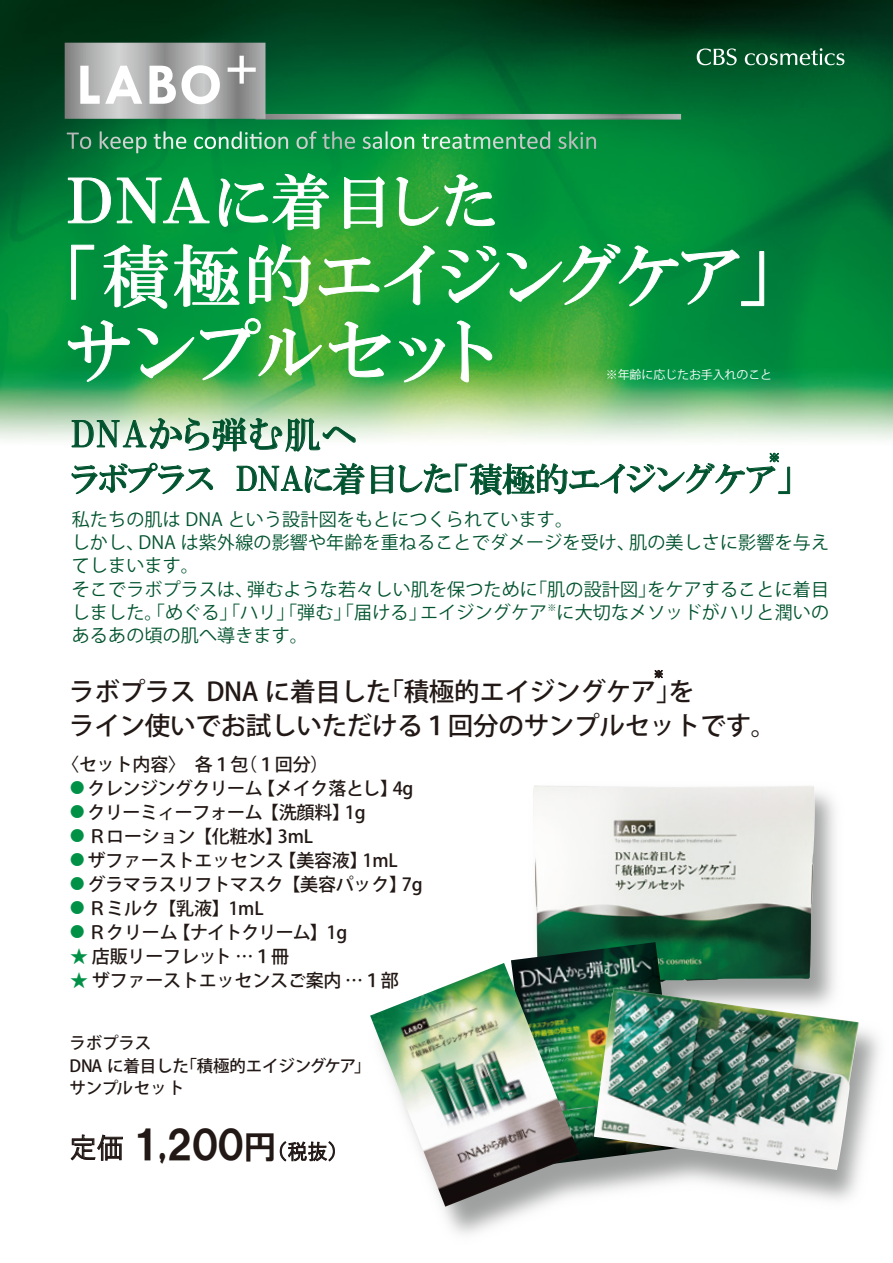
<style>
.page{position:relative;width:893px;height:1263px;background:#fff}
.page>*{position:absolute;margin:0;border:0;box-sizing:border-box;transform-origin:0 0}
.t1{font:69.3px "HGP Mincho B";letter-spacing:.05em;color:#fff}
.t2{font:67.5px "HGP Mincho B";letter-spacing:.04em;color:#fff}
.t3{font:59.85px "HGP Mincho B";letter-spacing:.04em;color:#fff}
.t4{font:39.6px "HGP Soei Kakugothic UB";color:#221815;scale:1.1 1}
.t5{font:36px "HGP Mincho B";letter-spacing:.04em;color:#00532e}
.t6{font:33px "HGP Mincho B";color:#00532e}
.t7{font:500 25.5px/34.5px "Koz Go Pr 6 N";letter-spacing:-.01em;color:#221815}
.t8{font:18px/23.2px "Koz Go Pr 6 N";letter-spacing:.01em;color:#00532e}
.t9{font:500 18px "Koz Go Pr 6 N";letter-spacing:-.01em;color:#221815}
.t10{font:500 18px "Koz Go Pr 6 N";letter-spacing:-.03em;color:#221815}
.t11{font:500 18px "Koz Go Pr 6 N";letter-spacing:-.05em;color:#221815}
.t12{font:500 16.5px/22.5px "Koz Go Pr 6 N";letter-spacing:-.01em;color:#221815}
.t13{font:12px "Koz Go Pr 6 N";letter-spacing:-.01em;color:#fff}
.t14{font:10.5px "HGP Mincho B";color:#00532e}
.t15{font:9px "HGP Mincho B";color:#221815}
.s1{font-size:60.9px}
.s2{font-size:14.4px;color:#009147}
.s3{color:#009147}
.s4{font-family:"HGP Gothic M";font-size:28.5px}
.s5{font-family:"HGP Gothic E";font-size:34.05px}
.s6{font-family:"HGP Gothic M";font-size:21px}
</style>
<div class="page">
<img style="left:0;top:0;width:893px;height:1162px">
<img style="left:332px;top:747px;width:561px;height:488px">
<svg style="left:71px;top:1135px;width:52px;height:25px"></svg>
<svg style="left:280px;top:1141px;width:55px;height:20px"></svg>
<svg style="left:67px;top:177px;width:143px;height:47px;background:#209e54"></svg>
<svg style="left:218px;top:172px;width:111px;height:58px;background:#2aaa5a"></svg>
<svg style="left:344px;top:176px;width:41px;height:53px;background:#45b45e"></svg>
<svg style="left:396px;top:174px;width:99px;height:52px;background:#33ab4b"></svg>
<svg style="left:71px;top:244px;width:24px;height:56px"></svg>
<svg style="left:103px;top:244px;width:65px;height:65px;background:#35a866"></svg>
<svg style="left:174px;top:244px;width:65px;height:63px;background:#32ab64"></svg>
<svg style="left:249px;top:243px;width:62px;height:63px;background:#40b155"></svg>
<svg style="left:318px;top:245px;width:117px;height:61px;background:#39ad42"></svg>
<svg style="left:442px;top:245px;width:58px;height:58px;background:#20a74b"></svg>
<svg style="left:507px;top:243px;width:258px;height:64px;background:#1a9d4a"></svg>
<svg style="left:68px;top:320px;width:62px;height:62px;background:#169950"></svg>
<svg style="left:138px;top:328px;width:56px;height:50px;background:#20a449"></svg>
<svg style="left:200px;top:318px;width:122px;height:63px;background:#38ad49"></svg>
<svg style="left:329px;top:321px;width:62px;height:57px;background:#39ae4b"></svg>
<svg style="left:399px;top:337px;width:46px;height:46px;background:#32ad51"></svg>
<svg style="left:457px;top:320px;width:36px;height:63px;background:#38ae4c"></svg>
<svg style="left:67px;top:133px;width:24px;height:16px"></svg>
<svg style="left:100px;top:131px;width:47px;height:22px"></svg>
<svg style="left:154px;top:131px;width:32px;height:18px"></svg>
<svg style="left:194px;top:131px;width:94px;height:18px;background:#41a56d"></svg>
<svg style="left:296px;top:131px;width:59px;height:18px"></svg>
<svg style="left:363px;top:131px;width:51px;height:18px"></svg>
<svg style="left:422px;top:131px;width:128px;height:18px;background:#3fa766"></svg>
<svg style="left:558px;top:131px;width:38px;height:18px"></svg>
<div style="left:255px;top:114px;width:426px;height:6px;border:2px solid #fff"></div>
<svg style="left:65px;top:43px;width:200px;height:76px"></svg>
<svg style="left:72px;top:418px;width:283px;height:34px"></svg>
<svg style="left:72px;top:463px;width:141px;height:31px"></svg>
<svg style="left:237px;top:463px;width:127px;height:31px"></svg>
<svg style="left:372px;top:453px;width:418px;height:42px"></svg>
<svg style="left:655px;top:670px;width:8px;height:8px"></svg>
<svg style="left:697px;top:48px;width:40px;height:17px"></svg>
<svg style="left:745px;top:48px;width:99px;height:17px;background:#3e7c5b"></svg>
<img style="left:533px;top:785px;width:282px;height:197px">
<img style="left:511px;top:942px;width:170px;height:224px">
<img style="left:370px;top:963px;width:209px;height:244px">
<img style="left:594px;top:988px;width:265px;height:182px">
<h3 class="t3" style="left:66px;top:171px;width:433px"><span class="s1">DNA</span>に着目した</h3>
<h2 class="t2" style="left:66px;top:241px;width:706px">「積極的エイジングケア」</h2>
<h1 class="t1" style="left:66px;top:316px;width:429px">サンプルセット</h1>
<p class="t13" style="left:606px;top:367px;width:168px">※年齢に応じたお手入れのこと</p>
<h3 class="t5" style="left:71px;top:416px;width:287px">DNAから弾む肌へ</h3>
<h3 class="t6" style="left:71px;top:462px;width:724px">ラボプラス　DNAに着目した「積極的エイジングケア」</h3>
<p class="t14" style="left:769px;top:452px;width:12px">※</p>
<p class="t8" style="left:72px;top:508px;width:759px">私たちの肌は DNA という設計図をもとにつくられています。<br>しかし、DNA は紫外線の影響や年齢を重ねることでダメージを受け、肌の美しさに影響を与えてしまいます。<br>そこでラボプラスは、弾むような若々しい肌を保つために「肌の設計図」をケアすることに着目しました。「めぐる」「ハリ」「弾む」「届ける」エイジングケア<sup>※</sup>に大切なメソッドがハリと潤いのあるあの頃の肌へ導きます。</p>
<p class="t15" style="left:654px;top:669px;width:10px">※</p>
<h3 class="t7" style="left:69px;top:675px;width:709px">ラボプラス DNA に着目した「積極的エイジングケア」を<br>ライン使いでお試しいただける１回分のサンプルセットです。</h3>
<p class="t9" style="left:61px;top:754px;width:269px">〈セット内容〉　各１包（１回分）</p>
<p class="t10" style="left:70px;top:778px;width:345px"><span class="s2">●</span> クレンジングクリーム 【メイク落とし】4g</p>
<p class="t10" style="left:70px;top:802px;width:297px"><span class="s2">●</span> クリーミィーフォーム 【洗顔料】1g</p>
<p class="t9" style="left:70px;top:826px;width:244px"><span class="s2">●</span> Ｒローション 【化粧水】3mL</p>
<p class="t9" style="left:70px;top:850px;width:329px"><span class="s2">●</span> ザファーストエッセンス 【美容液】1mL</p>
<p class="t9" style="left:70px;top:874px;width:354px"><span class="s2">●</span> グラマラスリフトマスク 【美容パック】7g</p>
<p class="t9" style="left:70px;top:898px;width:195px"><span class="s2">●</span> Ｒミルク 【乳液】1mL</p>
<p class="t11" style="left:70px;top:922px;width:278px"><span class="s2">●</span> Ｒクリーム 【ナイトクリーム】1g</p>
<p class="t9" style="left:70px;top:946px;width:220px"><span class="s3">★</span> 店販リーフレット …１冊</p>
<p class="t9" style="left:70px;top:970px;width:330px"><span class="s3">★</span> ザファーストエッセンスご案内 …１部</p>
<p class="t12" style="left:70px;top:1032px;width:303px">ラボプラス<br>DNA に着目した「積極的エイジングケア」サンプルセット</p>
<h3 class="t4" style="left:70px;top:1125px;width:245px"><span class="s4">定価</span> 1,200<span class="s5">円</span><span class="s6">（税抜）</span></h3>
</div>
